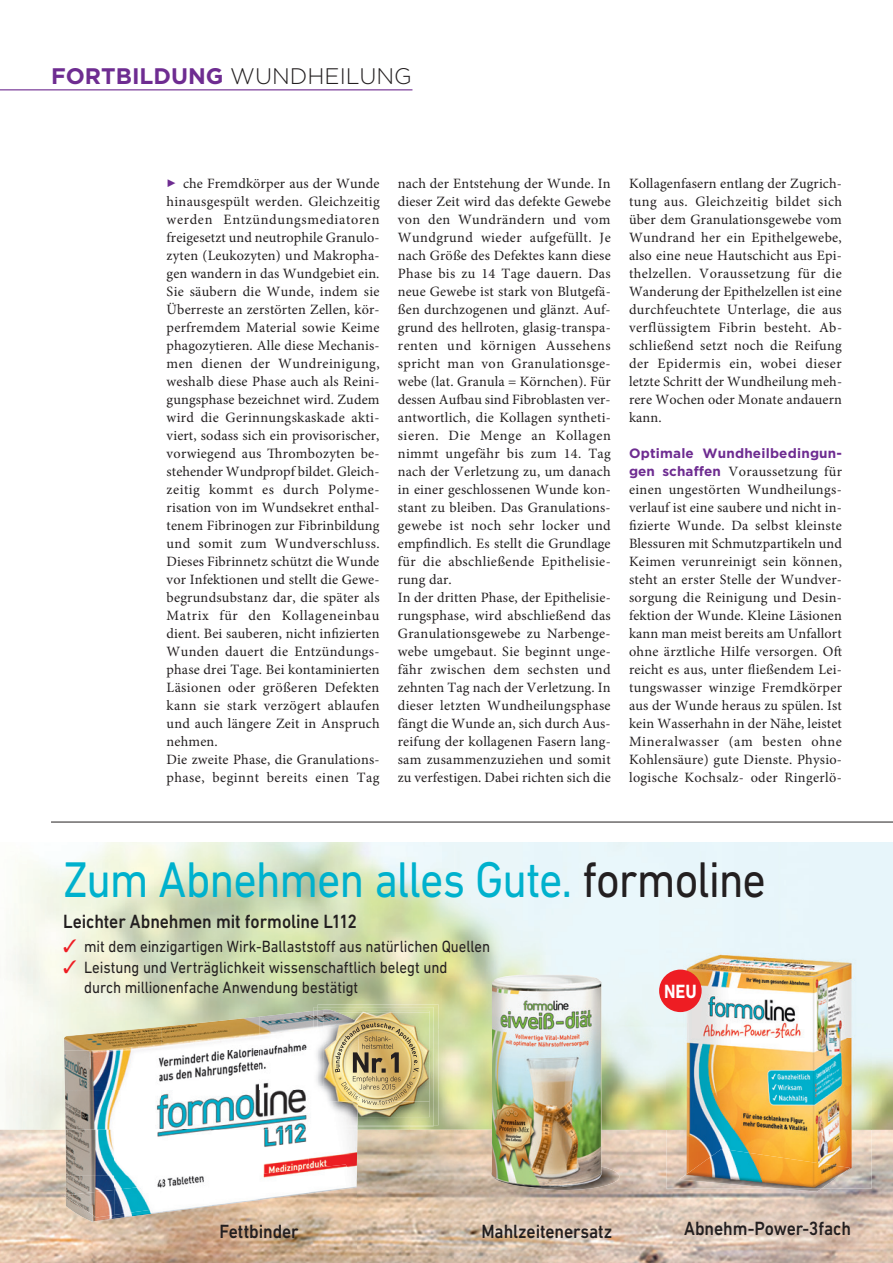
<style>
.page{position:relative;width:893px;height:1263px;background:#fff}
.page>*{position:absolute;margin:0;border:0;box-sizing:border-box;transform-origin:0 0}
.t1{font:51px "DIN Next LT Pro";letter-spacing:-.025em;color:#00b1cd;scale:.9 1}
.t2{font:700 22.5px "Gotham";color:#6e2c91}
.t3{font:500 19.5px "DIN Next LT Pro";letter-spacing:-.005em;color:#231f20;scale:.9 1}
.t4{font:700 19.5px "DIN Next LT Pro";color:#fff;scale:.9 1}
.t5{font:16.65px/20px "DIN Next LT Pro";letter-spacing:-.005em;color:#231f20;scale:.9 1}
.t6{font:16.5px "DIN Next LT Pro";letter-spacing:-.005em;color:#231f20;scale:.9 1}
.t7{font:14.25px/18px "Minion Pro";letter-spacing:.015em;color:#231f20}
.t8{font:700 13.5px "Gotham";letter-spacing:.015em;color:#6e2c91}
.s1{font-weight:300;color:#231f20}
.s2{font-family:"Gotham";font-weight:700;font-size:13.5px;color:#6e2c91}
.s3{color:#231f20}
.s4{color:#ee1d23}
</style>
<div class="page">
<img style="left:602px;top:979px;width:64px;height:151px">
<img style="left:871px;top:979px;width:22px;height:151px">
<img style="left:0;top:1029px;width:93px;height:234px">
<img style="left:410px;top:1029px;width:81px;height:101px">
<img style="left:357px;top:1126px;width:53px;height:4px">
<img style="left:357px;top:1130px;width:316px;height:133px">
<img style="left:831px;top:1130px;width:62px;height:133px">
<img style="left:93px;top:1194px;width:264px;height:69px">
<img style="left:673px;top:1188px;width:158px;height:75px">
<img style="left:781px;top:1188px;width:40px;height:4px">
<img style="left:666px;top:948px;width:205px;height:240px">
<img style="left:679px;top:1149px;width:171px;height:39px">
<img style="left:64px;top:1027px;width:98px;height:103px">
<img style="left:162px;top:1017px;width:98px;height:113px">
<img style="left:260px;top:1011px;width:54px;height:79px">
<img style="left:260px;top:1090px;width:97px;height:40px">
<img style="left:66px;top:1130px;width:148px;height:46px">
<img style="left:263px;top:1130px;width:46px;height:38px">
<img style="left:309px;top:1130px;width:48px;height:64px">
<img style="left:66px;top:1176px;width:48px;height:46px">
<img style="left:114px;top:1176px;width:49px;height:43px">
<img style="left:163px;top:1176px;width:49px;height:36px">
<img style="left:211px;top:1201px;width:49px;height:5px">
<img style="left:260px;top:1192px;width:49px;height:8px">
<img style="left:66px;top:1190px;width:48px;height:27px">
<img style="left:114px;top:1184px;width:49px;height:31px">
<img style="left:163px;top:1179px;width:48px;height:29px">
<img style="left:211px;top:1174px;width:49px;height:27px">
<img style="left:259px;top:1168px;width:49px;height:26px">
<img style="left:308px;top:1164px;width:48px;height:23px">
<img style="left:509px;top:1163px;width:110px;height:27px">
<img style="left:491px;top:975px;width:111px;height:213px">
<img style="left:314px;top:1009px;width:4px;height:76px">
<img style="left:314px;top:1090px;width:43px;height:36px">
<img style="left:318px;top:1004px;width:120px;height:121px">
<img style="left:318px;top:1007px;width:116px;height:118px">
<img style="left:318px;top:1086px;width:39px;height:39px">
<img style="left:338px;top:1011px;width:92px;height:2px">
<img style="left:323px;top:1011px;width:15px;height:2px">
<img style="left:359px;top:1101px;width:71px;height:16px">
<img style="left:323px;top:1013px;width:36px;height:104px">
<img style="left:338px;top:1013px;width:92px;height:88px">
<img style="left:335px;top:1022px;width:84px;height:83px">
<div style="left:659px;top:969px;width:43px;height:43px;background:#ee1d23;border-radius:50%"></div>
<hr style="left:51px;top:822px;width:842px;height:1px;background:#231f20">
<hr style="left:0;top:89px;width:412px;height:1px;background:#6e2c91">
<h2 class="t2" style="left:51px;top:61px;width:362px">FORTBILDUNG <span class="s1">WUNDHEILUNG</span></h2>
<p class="t7" style="left:167px;top:175px;width:215px;text-indent:16px">che Fremdkörper aus der Wunde hinausgespült werden. Gleichzeitig werden Entzündungsmediatoren freigesetzt und neutrophile Granulo&shy;zyten (Leukozyten) und Makropha&shy;gen wandern in das Wundgebiet ein.<br>Sie säubern die Wunde, indem sie Überreste an zerstörten Zellen, kör&shy;perfremdem Material sowie Keime phagozytieren. Alle diese Mechanis&shy;men dienen der Wundreinigung, weshalb diese Phase auch als Reini&shy;gungsphase bezeichnet wird. Zudem wird die Gerinnungskaskade akti&shy;viert, sodass sich ein provisorischer, vorwiegend aus Thrombozyten be&shy;stehender Wundpropf bildet. Gleich&shy;zeitig kommt es durch Polyme&shy;risation von im Wundsekret enthal&shy;tenem Fibrinogen zur Fibrinbildung und somit zum Wundverschluss.<br>Dieses Fibrinnetz schützt die Wunde vor Infektionen und stellt die Gewe&shy;begrundsubstanz dar, die später als Matrix für den Kollageneinbau dient. Bei sauberen, nicht infizierten Wunden dauert die Entzündungs&shy;phase drei Tage. Bei kontaminierten Läsionen oder größeren Defekten kann sie stark verzögert ablaufen und auch längere Zeit in Anspruch nehmen.<br>Die zweite Phase, die Granulations&shy;phase, beginnt bereits einen Tag</p>
<p class="t7" style="left:398px;top:175px;width:215px">nach der Entstehung der Wunde. In dieser Zeit wird das defekte Gewebe von den Wundrändern und vom Wundgrund wieder aufgefüllt. Je nach Größe des Defektes kann diese Phase bis zu 14 Tage dauern. Das neue Gewebe ist stark von Blutgefä&shy;ßen durchzogenen und glänzt. Auf&shy;grund des hellroten, glasig-transpa&shy;renten und körnigen Aussehens spricht man von Granulationsge&shy;webe (lat. Granula = Körnchen). Für dessen Aufbau sind Fibroblasten ver&shy;antwortlich, die Kollagen syntheti&shy;sieren. Die Menge an Kollagen nimmt ungefähr bis zum 14. Tag nach der Verletzung zu, um danach in einer geschlossenen Wunde kon&shy;stant zu bleiben. Das Granulations&shy;gewebe ist noch sehr locker und empfindlich. Es stellt die Grundlage für die abschließende Epithelisie&shy;rung dar.<br>In der dritten Phase, der Epithelisie&shy;rungsphase, wird abschließend das Granulationsgewebe zu Narbenge&shy;webe umgebaut. Sie beginnt unge&shy;fähr zwischen dem sechsten und zehnten Tag nach der Verletzung. In dieser letzten Wundheilungsphase fängt die Wunde an, sich durch Aus&shy;reifung der kollagenen Fasern lang&shy;sam zusammenzuziehen und somit zu verfestigen. Dabei richten sich die</p>
<p class="t7" style="left:629px;top:174px;width:215px;text-align:justify">Kollagenfasern entlang der Zugrich&shy;tung aus. Gleichzeitig bildet sich über dem Granulationsgewebe vom Wundrand her ein Epithelgewebe, also eine neue Hautschicht aus Epi&shy;thelzellen. Voraussetzung für die Wanderung der Epithelzellen ist eine durchfeuchtete Unterlage, die aus verflüssigtem Fibrin besteht. Ab&shy;schließend setzt noch die Reifung der Epidermis ein, wobei dieser letzte Schritt der Wundheilung meh&shy;rere Wochen oder Monate andauern kann.</p>
<p class="t8" style="left:629px;top:444px;width:214px">Optimale Wundheilbedingun-</p>
<p class="t7" style="left:629px;top:463px;width:215px;text-align:justify"><span class="s2">gen schaffen</span> Voraussetzung für einen ungestörten Wundheilungs&shy;verlauf ist eine saubere und nicht in&shy;fizierte Wunde. Da selbst kleinste Blessuren mit Schmutzpartikeln und Keimen verunreinigt sein können, steht an erster Stelle der Wundver&shy;sorgung die Reinigung und Desin&shy;fektion der Wunde. Kleine Läsionen kann man meist bereits am Unfallort ohne ärztliche Hilfe versorgen. Oft reicht es aus, unter fließendem Lei&shy;tungswasser winzige Fremdkörper aus der Wunde heraus zu spülen. Ist kein Wasserhahn in der Nähe, leistet Mineralwasser (am besten ohne Kohlensäure) gute Dienste. Physio&shy;logische Kochsalz- oder Ringerlö-</p>
<h1 class="t1" style="left:63px;top:850px;width:783px">Zum Abnehmen alles Gute. <span class="s3">formoline</span></h1>
<h3 class="t3" style="left:63px;top:910px;width:328px">Leichter Abnehmen mit formoline L112</h3>
<p class="t6" style="left:63px;top:936px;width:476px"><span class="s4">✓</span> mit dem einzigartigen Wirk-Ballaststo aus natürlichen Quellen</p>
<p class="t5" style="left:84px;top:957px;width:405px;text-indent:-21px"><span class="s4">✓</span> Leistung und Verträglichkeit wissenschaftlich belegt und durch millionenfache Anwendung bestätigt</p>
<h3 class="t4" style="left:664px;top:979px;width:38px">NEU</h3>
<h3 class="t3" style="left:219px;top:1219px;width:90px">Fettbinder</h3>
<h3 class="t3" style="left:481px;top:1219px;width:147px">Mahlzeitenersatz</h3>
<h3 class="t3" style="left:684px;top:1217px;width:187px">Abnehm-Power-3fach</h3>
</div>
